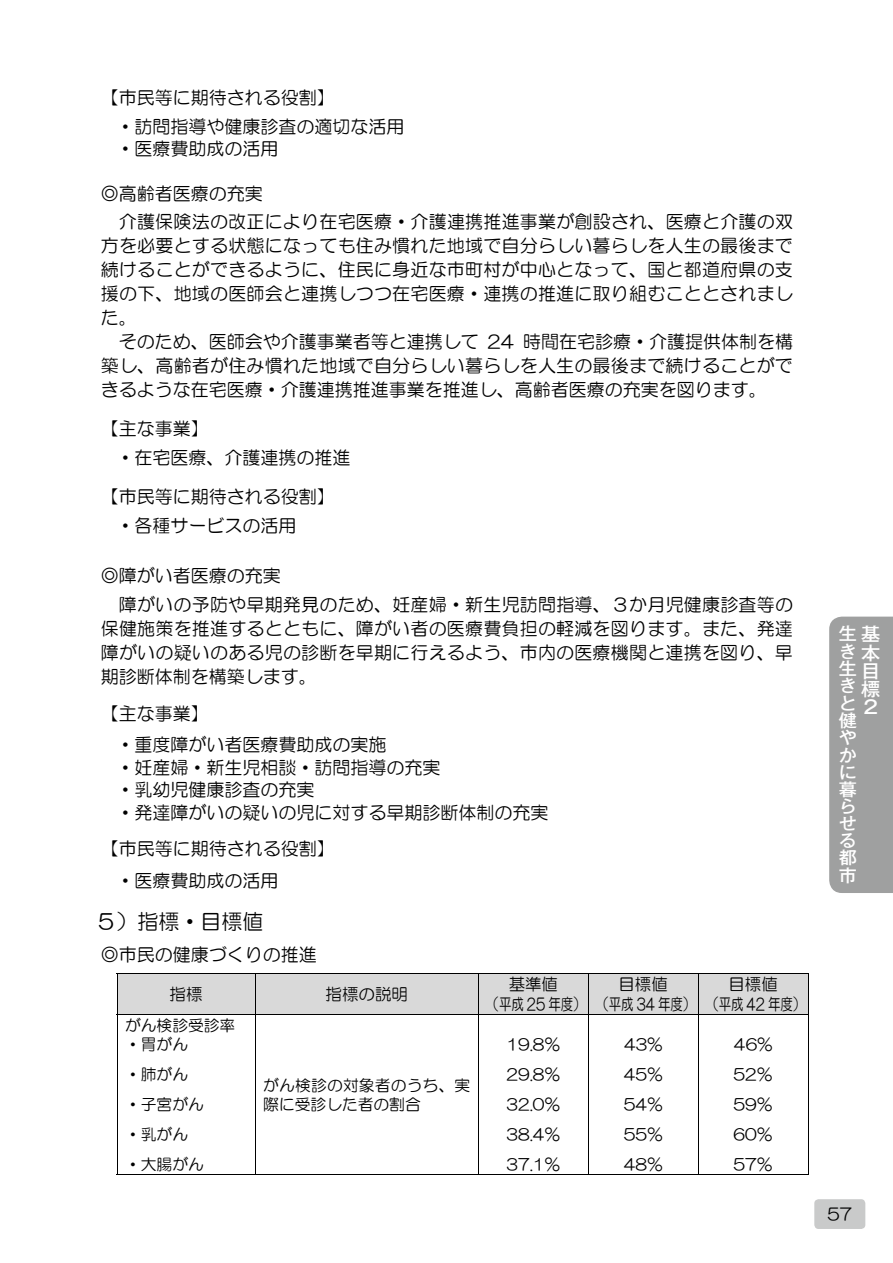
<style>
.page{position:relative;width:893px;height:1263px;background:#fff}
.page>*{position:absolute;margin:0;border:0;box-sizing:border-box;transform-origin:0 0}
.t1{font:21px "HG Maru Gothic MPRO";color:#000}
.t2{font:500 18.3px/18.1px "Gothic MB101 Pr 6";color:#fff;scale:1.04 1}
.t3{font:18px/24px "HG Maru Gothic MPRO";color:#000}
.t4{font:500 17.4px/17.2px "Gothic MB101 Pr 6";color:#fff;scale:1.04 1}
.t5{font:16.5px/20.2px "HG Maru Gothic MPRO";color:#000;text-align:center}
.t6{font:15.75px/30px "HG Maru Gothic MPRO";color:#000}
.s1{font-size:18.3px}
</style>
<div class="page">
<div style="left:117px;top:974px;width:138px;height:40px;background:#d9d9d9"></div>
<div style="left:256px;top:974px;width:222px;height:40px;background:#d9d9d9"></div>
<div style="left:479px;top:974px;width:109px;height:40px;background:#d9d9d9"></div>
<div style="left:589px;top:974px;width:109px;height:40px;background:#d9d9d9"></div>
<div style="left:699px;top:974px;width:109px;height:40px;background:#d9d9d9"></div>
<hr style="left:117px;top:973px;width:472px;height:1px;background:#000">
<hr style="left:589px;top:973px;width:109px;height:1px;background:#000">
<hr style="left:698px;top:973px;width:110px;height:1px;background:#000">
<hr style="left:117px;top:974px;width:1px;height:40px;background:#000">
<hr style="left:255px;top:974px;width:1px;height:40px;background:#000">
<hr style="left:478px;top:974px;width:1px;height:40px;background:#000">
<hr style="left:588px;top:974px;width:1px;height:40px;background:#000">
<hr style="left:698px;top:974px;width:1px;height:40px;background:#000">
<hr style="left:808px;top:974px;width:1px;height:40px;background:#000">
<hr style="left:117px;top:1014px;width:472px;height:1px;background:#000">
<hr style="left:589px;top:1014px;width:109px;height:1px;background:#000">
<hr style="left:698px;top:1014px;width:110px;height:1px;background:#000">
<hr style="left:117px;top:1015px;width:1px;height:160px;background:#000">
<hr style="left:117px;top:1174px;width:138px;height:1px;background:#000">
<hr style="left:255px;top:1015px;width:1px;height:160px;background:#000">
<hr style="left:256px;top:1174px;width:222px;height:1px;background:#000">
<hr style="left:478px;top:1015px;width:1px;height:160px;background:#000">
<hr style="left:479px;top:1174px;width:109px;height:1px;background:#000">
<hr style="left:588px;top:1015px;width:1px;height:160px;background:#000">
<hr style="left:589px;top:1174px;width:109px;height:1px;background:#000">
<hr style="left:698px;top:1015px;width:1px;height:160px;background:#000">
<hr style="left:699px;top:1174px;width:109px;height:1px;background:#000">
<hr style="left:808px;top:1015px;width:1px;height:160px;background:#000">
<div style="left:829px;top:617px;width:64px;height:276px;background:#9fa0a0"></div>
<div style="left:814px;top:1199px;width:51px;height:30px;background:#c9caca;border-radius:4px"></div>
<p class="t3" style="left:117px;top:83px;width:289px;line-height:28.7px;text-indent:-16px">【市民等に期待される役割】<br>・訪問指導や健康診査の適切な活用</p>
<p class="t3" style="left:117px;top:136px;width:163px">・医療費助成の活用</p>
<p class="t3" style="left:119px;top:179px;width:676px;line-height:29px;text-indent:-18px">◎高齢者医療の充実<br>介護保険法の改正により在宅医療・介護連携推進事業が創設され、医療と介護の双</p>
<p class="t3" style="left:101px;top:234px;width:693px;text-align:justify">方を必要とする状態になっても住み慣れた地域で自分らしい暮らしを人生の最後まで続けることができるように、住民に身近な市町村が中心となって、国と都道府県の支援の下、地域の医師会と連携しつつ在宅医療・連携の推進に取り組むこととされました。</p>
<p class="t3" style="left:101px;top:330px;width:694px;text-align:justify;text-indent:18px">そのため、医師会や介護事業者等と連携して 24 時間在宅診療・介護提供体制を構築し、高齢者が住み慣れた地域で自分らしい暮らしを人生の最後まで続けることができるような在宅医療・介護連携推進事業を推進し、高齢者医療の充実を図ります。</p>
<p class="t3" style="left:117px;top:414px;width:235px;line-height:29.4px;text-indent:-16px">【主な事業】<br>・在宅医療、介護連携の推進</p>
<p class="t3" style="left:117px;top:482px;width:220px;line-height:29.4px;text-indent:-16px">【市民等に期待される役割】・各種サービスの活用</p>
<p class="t3" style="left:119px;top:561px;width:676px;line-height:28.8px;text-indent:-18px">◎障がい者医療の充実<br>障がいの予防や早期発見のため、妊産婦・新生児訪問指導、３か月児健康診査等の</p>
<p class="t3" style="left:101px;top:616px;width:693px;text-align:justify">保健施策を推進するとともに、障がい者の医療費負担の軽減を図ります。また、発達障がいの疑いのある児の診断を早期に行えるよう、市内の医療機関と連携を図り、早期診断体制を構築します。</p>
<p class="t3" style="left:117px;top:697px;width:272px;line-height:31.3px;text-indent:-16px">【主な事業】<br>・重度障がい者医療費助成の実施</p>
<p class="t3" style="left:117px;top:756px;width:433px;line-height:22.5px">・妊産婦・新生児相談・訪問指導の充実<br>・乳幼児健康診査の充実<br>・発達障がいの疑いの児に対する早期診断体制の充実</p>
<p class="t3" style="left:117px;top:833px;width:220px;line-height:32px;text-indent:-16px">【市民等に期待される役割】・医療費助成の活用</p>
<p class="t1" style="left:96px;top:911px;width:169px">５）指標・目標値</p>
<p class="t3" style="left:101px;top:942px;width:217px">◎市民の健康づくりの推進</p>
<p class="t5" style="left:170px;top:984px;width:34px">指標</p>
<p class="t5" style="left:326px;top:984px;width:84px">指標の説明</p>
<p class="t5" style="left:487px;top:974px;width:100px">基準値<br>（平成 25 年度）</p>
<p class="t5" style="left:596px;top:974px;width:100px">目標値<br>（平成 34 年度）</p>
<p class="t5" style="left:706px;top:974px;width:100px">目標値<br>（平成 42 年度）</p>
<p class="t6" style="left:125px;top:1015px;width:112px;line-height:19.5px">がん検診受診率・胃がん</p>
<p class="t6" style="left:125px;top:1059px;width:80px">・肺がん・子宮がん・乳がん・大腸がん</p>
<p class="t6" style="left:263px;top:1075px;width:209px;line-height:19.5px">がん検診の対象者のうち、実際に受診した者の割合</p>
<p class="t6" style="left:506px;top:1029px;width:56px;text-align:justify">19.8％29.8％32.0％38.4％37.1％</p>
<p class="t6" style="left:624px;top:1029px;width:41px;text-align:justify">43% 45％54％55％48％</p>
<p class="t6" style="left:734px;top:1029px;width:41px;text-align:justify">46% 52％59％60％57％</p>
<p class="t4" style="left:839px;top:624px;width:41px">生<span class="s1">基</span>き<br>生<br>き<br>と<br>健<br>や<br>か<br>に<br>暮<br>ら<br>せ<br>る<br>都<br>市</p>
<p class="t2" style="left:861px;top:643px;width:20px">本目標<br>２</p>
<p class="t5" style="left:828px;top:1204px;width:26px">57</p>
</div>
